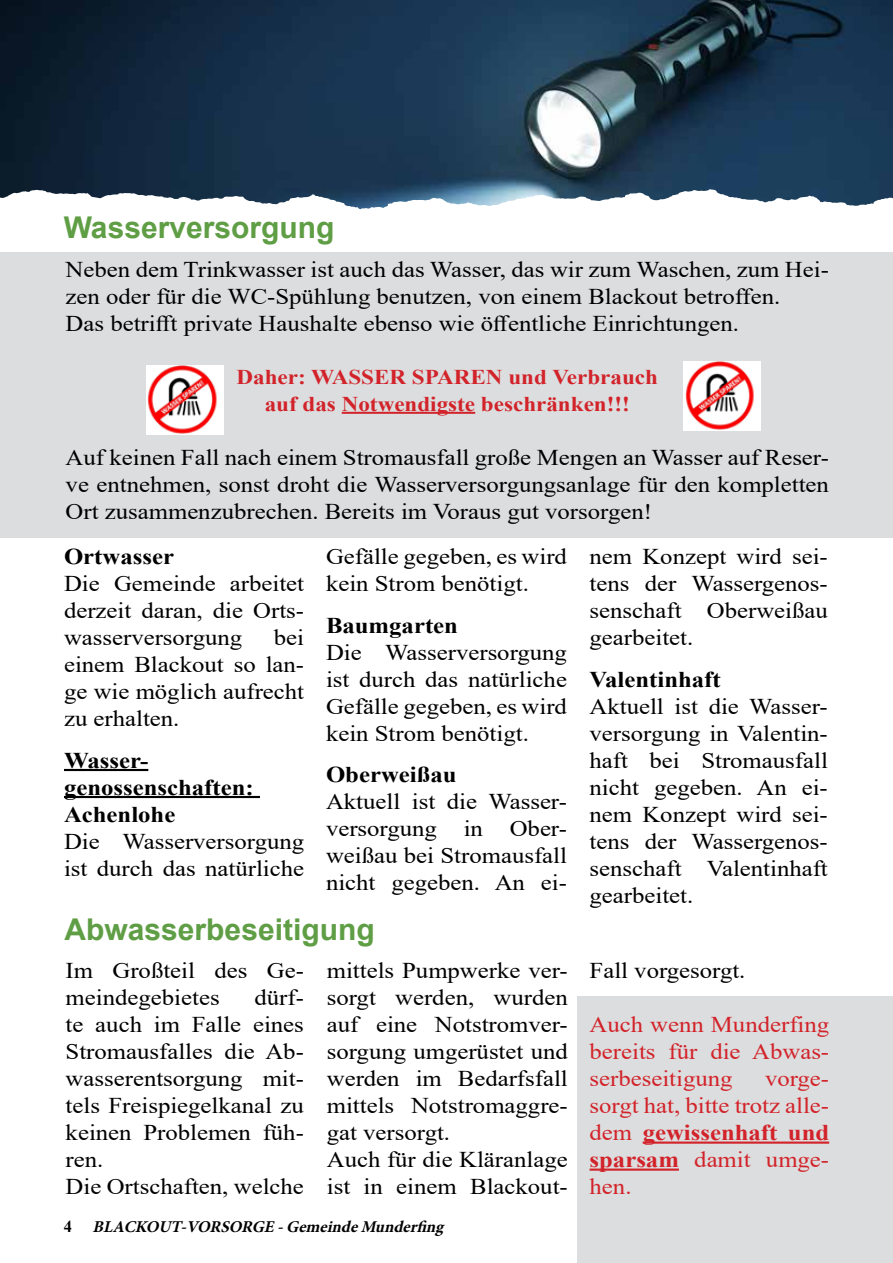
<style>
.page{position:relative;width:893px;height:1263px;background:#fff}
.page>*{position:absolute;margin:0;border:0;box-sizing:border-box;transform-origin:0 0}
.t1{font:700 30px "Arial";color:#5f9e45}
.t2{font:22.5px/27px "Times New Roman";color:#000;text-align:justify;scale:1.1 1}
.t3{font:22.5px/27px "Times New Roman";color:#d2232a;text-align:justify;scale:1.1 1}
.t4{font:700 22.5px/27px "Times New Roman";color:#000;scale:1.1 1}
.t5{font:700 21px/27px "Times New Roman";color:#d2232a;text-align:center;scale:1.1 1}
.t6{font:italic 700 16.5px "Minion Pro";color:#000}
.t7{font:700 16.5px "Times New Roman";color:#000}
.s1{font-weight:700}
</style>
<div class="page">
<div style="left:578px;top:996px;width:315px;height:267px;background:#dcddde"></div>
<img style="left:0;top:0;width:893px;height:189px">
<svg style="left:0;top:189px;width:893px;height:21px"></svg>
<hr style="left:64px;top:769px;width:84px;height:2px;background:#000">
<hr style="left:64px;top:796px;width:196px;height:2px;background:#000">
<div style="left:0;top:252px;width:893px;height:285px;background:#dcddde"></div>
<hr style="left:342px;top:412px;width:133px;height:2px;background:#d2232a">
<img style="left:684px;top:362px;width:77px;height:68px">
<img style="left:146px;top:366px;width:78px;height:68px">
<hr style="left:643px;top:1141px;width:186px;height:3px;background:#d2232a">
<hr style="left:590px;top:1168px;width:89px;height:3px;background:#d2232a">
<h1 class="t1" style="left:64px;top:206px;width:272px">Wasserversorgung</h1>
<p class="t2" style="left:66px;top:256px;width:695px;text-align:left">Neben dem Trinkwasser ist auch das Wasser, das wir zum Waschen, zum Hei&shy;zen oder für die WC-Spühlung benutzen, von einem Blackout betroffen.<br>Das betrifft private Haushalte ebenso wie öffentliche Einrichtungen.</p>
<p class="t5" style="left:237px;top:362px;width:385px">Daher: WASSER SPAREN und Verbrauch auf das Notwendigste beschränken!!!</p>
<p class="t2" style="left:66px;top:443px;width:695px">Auf keinen Fall nach einem Stromausfall große Mengen an Wasser auf Reser&shy;ve entnehmen, sonst droht die Wasserversorgungsanlage für den kompletten Ort zusammenzubrechen. Bereits im Voraus gut vorsorgen!</p>
<p class="t2" style="left:326px;top:542px;width:221px">Gefälle gegeben, es wird kein Strom benötigt.</p>
<p class="t4" style="left:326px;top:611px;width:121px">Baumgarten</p>
<p class="t2" style="left:326px;top:638px;width:221px">Die Wasserversorgung ist durch das natürliche Gefälle gegeben, es wird kein Strom benötigt.</p>
<p class="t4" style="left:326px;top:760px;width:120px">Oberweißau</p>
<p class="t2" style="left:326px;top:787px;width:221px">Aktuell ist die Wasser&shy;versorgung in Ober&shy;weißau bei Stromausfall nicht gegeben. An ei-</p>
<p class="t2" style="left:590px;top:542px;width:218px">nem Konzept wird sei&shy;tens der Wassergenos&shy;senschaft Oberweißau gearbeitet.</p>
<p class="t4" style="left:590px;top:665px;width:121px">Valentinhaft</p>
<p class="t2" style="left:590px;top:692px;width:218px">Aktuell ist die Wasser&shy;versorgung in Valentin&shy;haft bei Stromausfall nicht gegeben. An ei&shy;nem Konzept wird sei&shy;tens der Wassergenos&shy;senschaft Valentinhaft gearbeitet.</p>
<p class="t4" style="left:64px;top:542px;width:101px">Ortwasser</p>
<p class="t2" style="left:64px;top:569px;width:220px">Die Gemeinde arbeitet derzeit daran, die Orts&shy;wasserversorgung</p>
<p class="t2" style="left:64px;top:623px;width:220px;text-indent:210px">bei einem Blackout so lan&shy;ge wie möglich aufrecht zu erhalten.</p>
<p class="t4" style="left:64px;top:746px;width:174px">Wasser&shy;genossenschaften:<br>Achenlohe</p>
<p class="t2" style="left:64px;top:827px;width:220px">Die Wasserversorgung ist durch das natürliche</p>
<h1 class="t1" style="left:65px;top:908px;width:312px">Abwasserbeseitigung</h1>
<p class="t2" style="left:66px;top:956px;width:218px">Im Großteil des Ge&shy;meindegebietes</p>
<p class="t2" style="left:327px;top:956px;width:221px;text-align:left">mittels Pumpwerke ver&shy;sorgt werden, wurden auf eine Notstromver&shy;sorgung umgerüstet und werden im Bedarfsfall mittels Notstromaggre&shy;gat versorgt.<br>Auch für die Kläranlage ist in einem Blackout-</p>
<p class="t2" style="left:590px;top:956px;width:143px">Fall vorgesorgt.</p>
<p class="t2" style="left:66px;top:983px;width:218px;text-align:left;text-indent:189px">dürf&shy;te auch im Falle eines<br>Stromausfalles die Ab&shy;wasserentsorgung mit&shy;tels Freispiegelkanal zu keinen Problemen füh&shy;ren.<br>Die Ortschaften, welche</p>
<p class="t3" style="left:590px;top:1010px;width:219px">Auch wenn Munderfing bereits für die Abwas&shy;serbeseitigung</p>
<p class="t3" style="left:590px;top:1064px;width:219px;text-indent:175px">vorge&shy;sorgt hat, bitte trotz alle&shy;dem <span class="s1">gewissenhaft und sparsam</span> damit umge&shy;hen.</p>
<p class="t7" style="left:64px;top:1215px;width:10px">4</p>
<p class="t6" style="left:93px;top:1215px;width:357px">BLACKOUT-VORSORGE-GemeindeMunderfing</p>
</div>
